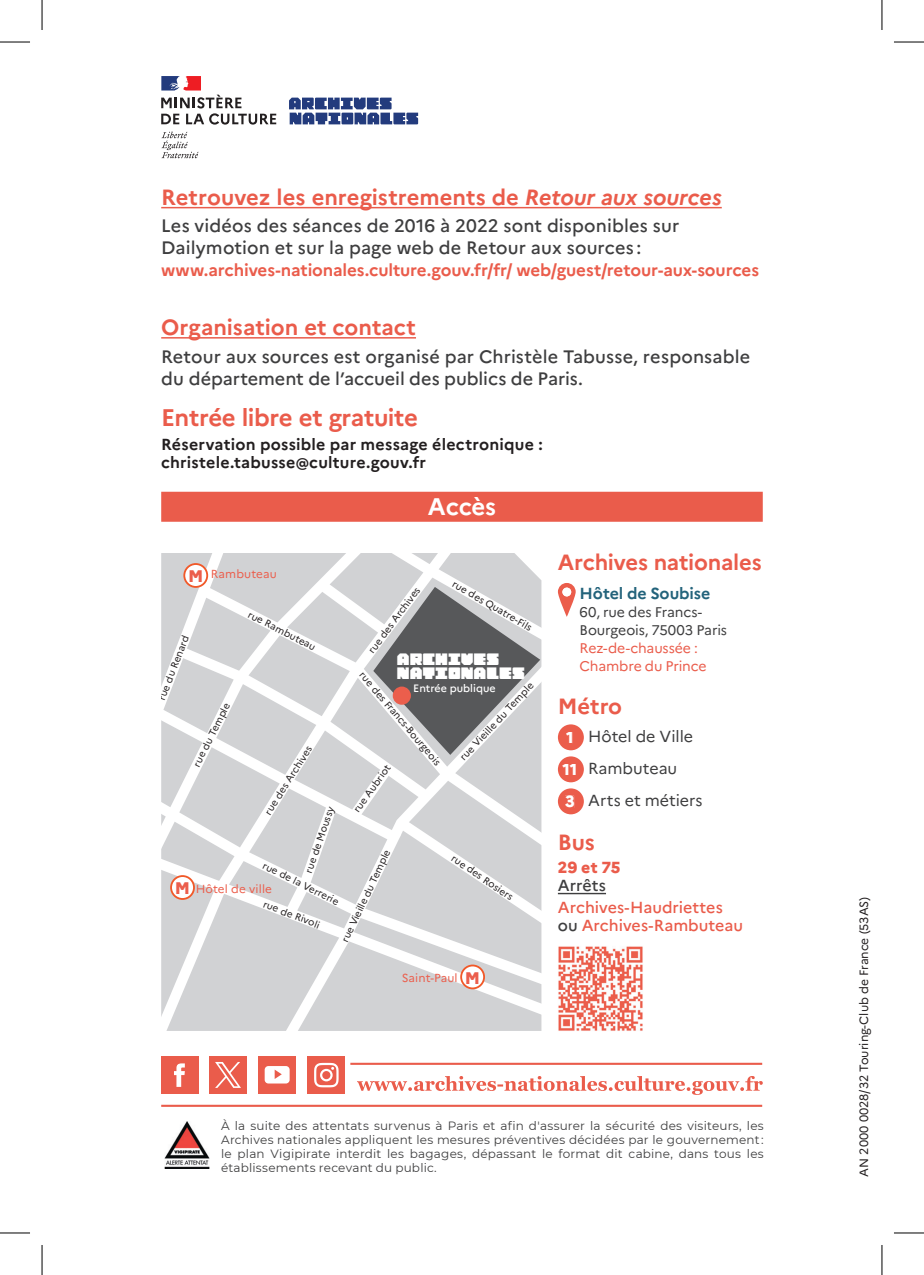
<style>
.page{position:relative;width:924px;height:1275px;background:#fff}
.page>*{position:absolute;margin:0;border:0;box-sizing:border-box;transform-origin:0 0}
.t1{font:700 24px "Marianne";letter-spacing:-.02em;color:#ea5c4b}
.t2{font:700 24px "Marianne";letter-spacing:-.015em;color:#fff}
.t3{font:700 22px "Marianne";color:#ea5c4b}
.t4{font:500 18px/22px "Marianne";letter-spacing:.005em;color:#3e3e3f}
.t5{font:700 17px "Marianne";letter-spacing:-.01em;color:#ea5c4b}
.t6{font:800 16.8px "Marianne";color:#eb5e4c}
.t7{font:700 16px/18px "Marianne";letter-spacing:.015em;color:#231f20}
.t8{font:500 16px/18px "Marianne";color:#ea5c4b}
.t9{font:16px/32px "Marianne";color:#3e3e3f}
.t10{font:700 16px "Marianne";letter-spacing:-.005em;color:#23637b}
.t11{font:800 16px "Marianne";color:#ea5c4b}
.t12{font:500 16px "Marianne";color:#3e3e3f}
.t13{font:14px/18px "Marianne";letter-spacing:-.01em;color:#3e3e3f}
.t14{font:14px/18px "Marianne";letter-spacing:-.01em;color:#ea5c4b}
.t15{font:14px/14px "Archives Bureau Standard";color:#fff}
.t16{font:12px/14px "Montserrat";letter-spacing:.015em;color:#3e3e3f;text-align:justify}
.t17{font:12px "Marianne";color:#231f20}
.t18{font:11.6px "Marianne";letter-spacing:.01em;color:#eb5e4c}
.t19{font:500 10.6px "Marianne";color:#fff}
.t20{font:9.8px "Marianne";color:#231f20}
.s1{font-style:italic}
.s2{font-weight:800;font-size:16.2px;color:#fff}
.s3{color:#3e3e3f}
.s4{font-weight:800;font-size:16.8px}
</style>
<div class="page">
<svg style="left:161px;top:132px;width:37px;height:26px"></svg>
<svg style="left:289px;top:98px;width:129px;height:26px"></svg>
<svg style="left:161px;top:76px;width:115px;height:49px"></svg>
<div style="left:161px;top:492px;width:601px;height:30px;background:#ea5c4b"></div>
<hr style="left:161px;top:207px;width:560px;height:1px;background:#ea5c4b">
<hr style="left:161px;top:337px;width:255px;height:1px;background:#ea5c4b">
<img style="left:165px;top:1121px;width:45px;height:47px">
<svg style="left:161px;top:553px;width:380px;height:478px;fill:#d1d2d4"></svg>
<div style="left:461px;top:965px;width:23px;height:23px;background:#fff;border-radius:50%"></div>
<div style="left:460px;top:964px;width:25px;height:25px;border:2px solid #f15929;border-radius:50%"></div>
<div style="left:171px;top:876px;width:23px;height:23px;background:#fff;border-radius:50%"></div>
<div style="left:170px;top:875px;width:25px;height:25px;border:2px solid #f15929;border-radius:50%"></div>
<div style="left:184px;top:564px;width:23px;height:23px;background:#fff;border-radius:50%"></div>
<div style="left:183px;top:563px;width:25px;height:25px;border:2px solid #f15929;border-radius:50%"></div>
<img style="left:558px;top:946px;width:85px;height:85px">
<hr style="left:350px;top:1062px;width:411px;height:2px;background:#ea5c4b">
<hr style="left:161px;top:1104px;width:600px;height:2px;background:#ea5c4b">
<svg style="left:357px;top:1076px;width:405px;height:19px"></svg>
<hr style="left:557px;top:893px;width:48px;height:1px;background:#3e3e3f">
<svg style="left:557px;top:583px;width:18px;height:34px"></svg>
<div style="left:562px;top:587px;width:9px;height:9px;background:#fff;border-radius:50%"></div>
<svg style="left:557px;top:724px;width:26px;height:26px"></svg>
<div style="left:566px;top:732px;width:6px;height:11px;background:#eb5d4b"></div>
<svg style="left:557px;top:756px;width:26px;height:26px"></svg>
<div style="left:562px;top:764px;width:13px;height:11px;background:#eb5d4b"></div>
<svg style="left:557px;top:788px;width:26px;height:26px"></svg>
<div style="left:565px;top:796px;width:9px;height:12px;background:#eb5d4b"></div>
<div style="left:258px;top:1056px;width:38px;height:37px;background:#ea5c4b"></div>
<svg style="left:264px;top:1066px;width:25px;height:17px"></svg>
<div style="left:161px;top:1056px;width:37px;height:37px;background:#ea5c4b"></div>
<svg style="left:174px;top:1063px;width:11px;height:24px"></svg>
<div style="left:307px;top:1056px;width:37px;height:37px;background:#ea5c4b"></div>
<svg style="left:314px;top:1063px;width:24px;height:24px"></svg>
<div style="left:210px;top:1056px;width:37px;height:37px;background:#ea5c4b"></div>
<svg style="left:215px;top:1062px;width:26px;height:26px"></svg>
<hr style="left:0;top:42px;width:30px;height:1px;background:#000">
<hr style="left:893px;top:42px;width:30px;height:1px;background:#000">
<hr style="left:0;top:1232px;width:30px;height:1px;background:#000">
<hr style="left:893px;top:1232px;width:30px;height:1px;background:#000">
<hr style="left:42px;top:0;width:1px;height:30px;background:#000">
<hr style="left:42px;top:1245px;width:1px;height:30px;background:#000">
<hr style="left:881px;top:0;width:1px;height:30px;background:#000">
<hr style="left:881px;top:1245px;width:1px;height:30px;background:#000">
<h2 class="t3" style="left:161px;top:180px;width:561px">Retrouvez les enregistrements de <span class="s1">Retour aux sources</span></h2>
<h3 class="t4" style="left:161px;top:213px;width:519px">Les vidéos des séances de 2016 à 2022 sont disponibles sur<br>Dailymotion et sur la page web de Retour aux sources :</h3>
<h3 class="t5" style="left:161px;top:257px;width:599px">www.archives-nationales.culture.gouv.fr/fr/ web/guest/retour-aux-sources</h3>
<h2 class="t3" style="left:161px;top:310px;width:256px">Organisation et contact</h2>
<h3 class="t4" style="left:161px;top:344px;width:590px">Retour aux sources est organisé par Christèle Tabusse, responsable du département de l’accueil des publics de Paris.</h3>
<h1 class="t1" style="left:161px;top:399px;width:258px">Entrée libre et gratuite</h1>
<h3 class="t7" style="left:161px;top:434px;width:383px">Réservation possible par message électronique : christele.tabusse@culture.gouv.fr</h3>
<h1 class="t2" style="left:427px;top:488px;width:70px">Accès</h1>
<h2 class="t3" style="left:557px;top:544px;width:205px">Archives nationales</h2>
<h3 class="t10" style="left:579px;top:581px;width:132px">Hôtel de Soubise</h3>
<p class="t13" style="left:579px;top:602px;width:149px">60, rue des Francs-<br>Bourgeois, 75003 Paris</p>
<p class="t14" style="left:579px;top:638px;width:128px">Rez-de-chaussée :<br>Chambre du Prince</p>
<h2 class="t3" style="left:557px;top:689px;width:66px">Métro</h2>
<h3 class="t9" style="left:562px;top:719px;width:142px"><span class="s2">1</span> Hôtel de Ville<br><span class="s2">11</span> Rambuteau<br><span class="s2">3</span> Arts et métiers</h3>
<h2 class="t3" style="left:557px;top:825px;width:39px">Bus</h2>
<h3 class="t11" style="left:557px;top:855px;width:64px">29 et 75</h3>
<h3 class="t12" style="left:557px;top:873px;width:50px">Arrêts</h3>
<h3 class="t8" style="left:557px;top:897px;width:187px">Archives-Haudriettes <span class="s3">ou</span> Archives-Rambuteau</h3>
<p class="t17" style="left:854px;top:1176px;width:281px;rotate:-90deg">AN 2000 0028/32 Touring-Club de France (53AS)</p>
<p class="t18" style="left:188px;top:565px;width:90px"><span class="s4">M</span> Rambuteau</p>
<p class="t20" style="left:364px;top:647px;width:81px;rotate:-53deg">rue des Archives</p>
<p class="t20" style="left:456px;top:576px;width:92px;rotate:30deg">rue des Quatre-Fils</p>
<p class="t20" style="left:252px;top:607px;width:76px;rotate:27deg">rue Rambuteau</p>
<p class="t20" style="left:154px;top:697px;width:70px;rotate:-69deg">rue du Renard</p>
<p class="t15" style="left:396px;top:652px;width:129px">ARCHIVES<br>NATIONALES</p>
<p class="t19" style="left:413px;top:680px;width:84px">Entrée publique</p>
<p class="t20" style="left:367px;top:668px;width:121px;rotate:50deg">rue des Francs-Bourgeois</p>
<p class="t20" style="left:456px;top:753px;width:104px;rotate:-47deg">rue Vieille du Temple</p>
<p class="t20" style="left:189px;top:762px;width:71px;rotate:-63deg">rue du Temple</p>
<p class="t20" style="left:261px;top:810px;width:81px;rotate:-58deg">rue des Archives</p>
<p class="t20" style="left:349px;top:806px;width:57px;rotate:-54deg">rue Aubriot</p>
<p class="t20" style="left:301px;top:870px;width:71px;rotate:-71deg">rue de Moussy</p>
<p class="t20" style="left:337px;top:938px;width:103px;rotate:-65deg">rue Vieille du Temple</p>
<p class="t20" style="left:266px;top:858px;width:85px;rotate:26deg">rue de la Verrerie</p>
<p class="t20" style="left:456px;top:851px;width:74px;rotate:34deg">rue des Rosiers</p>
<h3 class="t6" style="left:175px;top:875px;width:17px">M</h3>
<p class="t18" style="left:196px;top:880px;width:78px">Hôtel de ville</p>
<p class="t20" style="left:266px;top:896px;width:62px;rotate:21deg">rue de Rivoli</p>
<h3 class="t6" style="left:465px;top:964px;width:17px">M</h3>
<p class="t18" style="left:401px;top:968px;width:57px">Saint-Paul</p>
<p class="t16" style="left:221px;top:1118px;width:544px">À la suite des attentats survenus à Paris et afin d'assurer la sécurité des visiteurs, les Archives nationales appliquent les mesures préventives décidées par le gouvernement : le plan Vigipirate interdit les bagages, dépassant le format dit cabine, dans tous les établissements recevant du public.</p>
</div>
